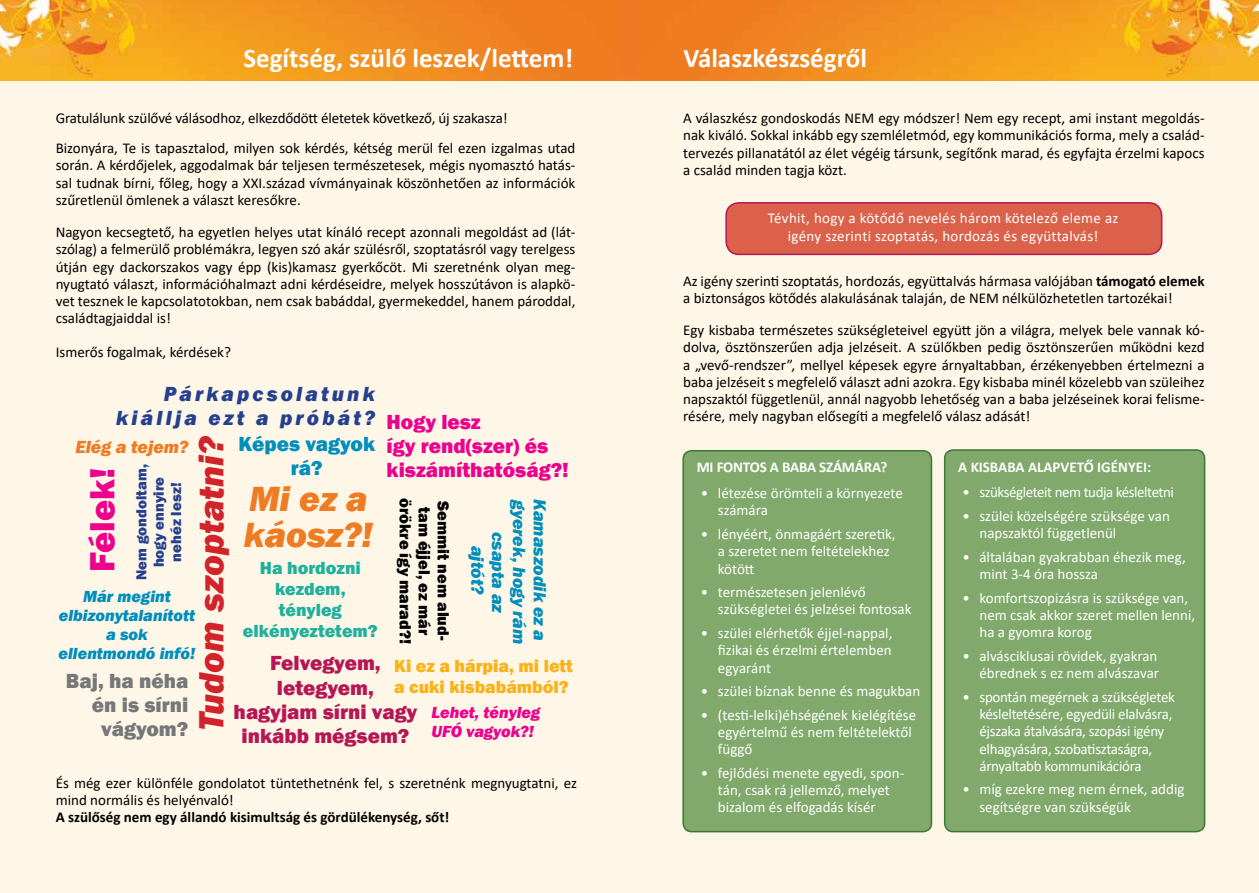
<style>
.page{position:relative;width:1259px;height:893px;background:#fff}
.page>*{position:absolute;margin:0;border:0;box-sizing:border-box;transform-origin:0 0}
.t1{font:italic 800 36px "Franklin Gothic";color:#d2232a}
.t2{font:italic 800 36px/36px "Franklin Gothic";color:#ef7b22}
.t3{font:800 36px "Franklin Gothic";color:#ec008c}
.t4{font:700 27px "Calibri";color:#fff}
.t5{font:800 21px/24.2px "Franklin Gothic";color:#b61653;text-align:center}
.t6{font:800 21px/24.2px "Franklin Gothic";color:#ec008c}
.t7{font:italic 800 21px/24.2px "Franklin Gothic";letter-spacing:.15em;color:#25408f;text-align:right}
.t8{font:800 21px/24.2px "Franklin Gothic";color:#757779;text-align:right}
.t9{font:800 21px/24.2px "Franklin Gothic";color:#008ebd;text-align:center}
.t10{font:italic 800 18px/20.7px "Franklin Gothic";color:#008ebd;text-align:center}
.t11{font:800 18px/20.7px "Franklin Gothic";color:#20b09e;text-align:center}
.t12{font:800 18px/20.7px "Franklin Gothic";color:#fcb116}
.t13{font:italic 800 18px "Franklin Gothic";color:#ef7b22}
.t14{font:italic 800 16.5px/18.9px "Franklin Gothic";color:#008ebd;text-align:center}
.t15{font:800 16.5px/18.9px "Franklin Gothic";color:#000;text-align:center}
.t16{font:italic 800 16.5px/18.9px "Franklin Gothic";color:#ec008c}
.t17{font:15px/17.2px "Calibri";color:#000;text-align:justify}
.t18{font:15px/17.2px "Calibri";color:#fff}
.t19{font:15px/17.2px "Calibri";letter-spacing:-.02em;color:#fff}
.t20{font:15px/17.2px "Calibri";letter-spacing:.02em;color:#fff;text-align:center}
.t21{font:700 15px "Calibri";color:#000}
.t22{font:700 15px "Calibri";letter-spacing:-.01em;color:#fff}
.t23{font:800 15px/17.2px "Franklin Gothic";color:#25408f;text-align:center}
.t24{font:15px "Calibri";letter-spacing:-.03em;color:#fff}
.s1{font-weight:700}
</style>
<div class="page">
<div style="left:0;top:81px;width:1259px;height:812px;background:#fef7e8"></div>
<img style="left:0;top:0;width:1259px;height:81px">
<div style="left:726px;top:203px;width:435px;height:51px;background:#db614a;border-radius:13px"></div>
<div style="left:725px;top:202px;width:437px;height:53px;border:2px solid #b61653;border-radius:13px"></div>
<div style="left:683px;top:451px;width:248px;height:381px;background:#80a96b;border-radius:9px"></div>
<div style="left:682px;top:450px;width:250px;height:382px;border:2px solid #3e7836;border-radius:9px"></div>
<div style="left:944px;top:450px;width:260px;height:382px;background:#80a96b;border-radius:9px"></div>
<div style="left:944px;top:449px;width:261px;height:383px;border:2px solid #3e7836;border-radius:9px"></div>
<h2 class="t4" style="left:243px;top:39px;width:331px">Segítség, szülő leszek/lettem!</h2>
<h2 class="t4" style="left:683px;top:39px;width:185px">Válaszkészségről</h2>
<p class="t17" style="left:56px;top:103px;width:521px;line-height:30px">Gratulálunk szülővé válásodhoz, elkezdődött életetek következő, új szakasza!<br>Bizonyára, Te is tapasztalod, milyen sok kérdés, kétség merül fel ezen izgalmas utad</p>
<p class="t17" style="left:56px;top:156px;width:521px">során. A kérdőjelek, aggodalmak bár teljesen természetesek, mégis nyomasztó hatás&shy;sal tudnak bírni, főleg, hogy a XXI.század vívmányainak köszönhetően az információk szűretlenül ömlenek a választ keresőkre.</p>
<p class="t17" style="left:56px;top:223px;width:521px">Nagyon kecsegtető, ha egyetlen helyes utat kínáló recept azonnali megoldást ad (lát&shy;szólag) a felmerülő problémákra, legyen szó akár szülésről, szoptatásról vagy terelgess útján egy dackorszakos vagy épp (kis)kamasz gyerkőcöt. Mi szeretnénk olyan meg&shy;nyugtató választ, információhalmazt adni kérdéseidre, melyek hosszútávon is alapkö&shy;vet tesznek le kapcsolatotokban, nem csak babáddal, gyermekeddel, hanem pároddal, családtagjaiddal is!</p>
<p class="t17" style="left:56px;top:343px;width:177px">Ismerős fogalmak, kérdések?</p>
<h3 class="t7" style="left:116px;top:382px;width:260px">Párkapcsolatunk kiállja ezt a próbát?</h3>
<h1 class="t1" style="left:188px;top:731px;width:297px;rotate:-90deg">Tudom szoptatni?</h1>
<h3 class="t6" style="left:386px;top:410px;width:184px">Hogy lesz<br>így rend(szer) és kiszámíthatóság?!</h3>
<h3 class="t9" style="left:238px;top:432px;width:138px">Képes vagyok rá?</h3>
<p class="t13" style="left:75px;top:435px;width:115px">Elég a tejem?</p>
<p class="t23" style="left:133px;top:580px;width:117px;rotate:-90deg">Nem gondoltam, hogy ennyire nehéz lesz!</p>
<h1 class="t3" style="left:79px;top:572px;width:106px;rotate:-90deg">Félek!</h1>
<h1 class="t2" style="left:244px;top:481px;width:130px">Mi ez a káosz?!</h1>
<p class="t15" style="left:453px;top:498px;width:147px;rotate:90deg">Semmit nem alud&shy;tam éjjel, ez már örökre így marad?!</p>
<p class="t10" style="left:529px;top:500px;width:146px;rotate:90deg">gyerek, hogy rám</p>
<p class="t10" style="left:550px;top:499px;width:143px;rotate:90deg">Kamaszodik ez a</p>
<p class="t10" style="left:508px;top:532px;width:83px;rotate:90deg">csapta az ajtót?</p>
<p class="t11" style="left:243px;top:558px;width:136px">Ha hordozni kezdem, tényleg elkényeztetem?</p>
<p class="t14" style="left:58px;top:587px;width:138px">Már megint elbizonytalanított a sok ellentmondó infó!</p>
<h3 class="t5" style="left:234px;top:651px;width:185px">Felvegyem, letegyem, hagyjam sírni vagy inkább mégsem?</h3>
<p class="t12" style="left:394px;top:655px;width:180px">Ki ez a hárpia, mi lett a cuki kisbabámból?</p>
<h3 class="t8" style="left:66px;top:669px;width:124px">Baj, ha néha én is sírni vágyom?</h3>
<p class="t16" style="left:431px;top:703px;width:110px">Lehet, tényleg<br>UFÓ vagyok?!</p>
<p class="t17" style="left:56px;top:774px;width:523px">És még ezer különféle gondolatot tüntethetnénk fel, s szeretnénk megnyugtatni, ez mind normális és helyénvaló!</p>
<p class="t21" style="left:56px;top:807px;width:395px">A szülőség nem egy állandó kisimultság és gördülékenység, sőt!</p>
<p class="t17" style="left:683px;top:109px;width:523px">A válaszkész gondoskodás NEM egy módszer! Nem egy recept, ami instant megoldás&shy;nak kiváló. Sokkal inkább egy szemléletmód, egy kommunikációs forma, mely a család&shy;tervezés pillanatától az élet végéig társunk, segítőnk marad, és egyfajta érzelmi kapocs a család minden tagja közt.</p>
<p class="t20" style="left:768px;top:209px;width:352px">Tévhit, hogy a kötődő nevelés három kötelező eleme az igény szerinti szoptatás, hordozás és együttalvás!</p>
<p class="t17" style="left:683px;top:272px;width:523px">Az igény szerinti szoptatás, hordozás, együttalvás hármasa valójában <span class="s1">támogató elemek </span>a biztonságos kötődés alakulásának talaján, de NEM nélkülözhetetlen tartozékai!</p>
<p class="t17" style="left:683px;top:321px;width:523px">Egy kisbaba természetes szükségleteivel együtt jön a világra, melyek bele vannak kó&shy;dolva, ösztönszerűen adja jelzéseit. A szülőkben pedig ösztönszerűen működni kezd a „vevő-rendszer”, mellyel képesek egyre árnyaltabban, érzékenyebben értelmezni a baba jelzéseit s megfelelő választ adni azokra. Egy kisbaba minél közelebb van szüleihez napszaktól függetlenül, annál nagyobb lehetőség van a baba jelzéseinek korai felisme&shy;résére, mely nagyban elősegíti a megfelelő válasz adását!</p>
<p class="t22" style="left:696px;top:457px;width:192px">MI FONTOS A BABA SZÁMÁRA?</p>
<p class="t18" style="left:718px;top:484px;width:186px;text-indent:-17px">• létezése örömteli a környezete számára</p>
<p class="t18" style="left:718px;top:525px;width:179px;text-indent:-17px">• lényéért, önmagáért szeretik, a szeretet nem feltételekhez kötött</p>
<p class="t18" style="left:718px;top:583px;width:195px;text-indent:-17px">• természetesen jelenlévő szükségletei és jelzései fontosak</p>
<p class="t18" style="left:718px;top:624px;width:176px;text-align:justify;text-indent:-17px">• szülei elérhetők éjjel-nappal, fizikai és érzelmi értelemben egyaránt</p>
<p class="t18" style="left:701px;top:682px;width:221px">• szülei bíznak benne és magukban</p>
<p class="t18" style="left:718px;top:706px;width:200px;text-indent:-17px">• (testi-lelki)éhségének kielégítése egyértelmű és nem feltételektől függő</p>
<p class="t18" style="left:718px;top:764px;width:188px;text-indent:-17px">• fejlődési menete egyedi, spon&shy;tán, csak rá jellemző, melyet bizalom és elfogadás kísér</p>
<p class="t22" style="left:958px;top:456px;width:195px">A KISBABA ALAPVETŐ IGÉNYEI:</p>
<p class="t24" style="left:962px;top:482px;width:213px">• szükségleteit nem tudja késleltetni</p>
<p class="t18" style="left:979px;top:507px;width:192px;text-indent:-17px">• szülei közelségére szüksége van napszaktól függetlenül</p>
<p class="t18" style="left:979px;top:548px;width:208px;text-indent:-17px">• általában gyakrabban éhezik meg, mint 3-4 óra hossza</p>
<p class="t18" style="left:979px;top:589px;width:217px;text-indent:-17px">• komfortszopizásra is szüksége van, nem csak akkor szeret mellen lenni, ha a gyomra korog</p>
<p class="t18" style="left:962px;top:647px;width:198px;text-align:right">• alvásciklusai rövidek, gyakran ébrednek s ez nem alvászavar</p>
<p class="t19" style="left:979px;top:688px;width:197px;text-indent:-17px">• spontán megérnek a szükségletek késleltetésére, egyedüli elalvásra, éjszaka átalvására, szopási igény elhagyására, szobatisztaságra, árnyaltabb kommunikációra</p>
<p class="t18" style="left:979px;top:780px;width:207px;text-indent:-17px">• míg ezekre meg nem érnek, addig segítségre van szükségük</p>
</div>
